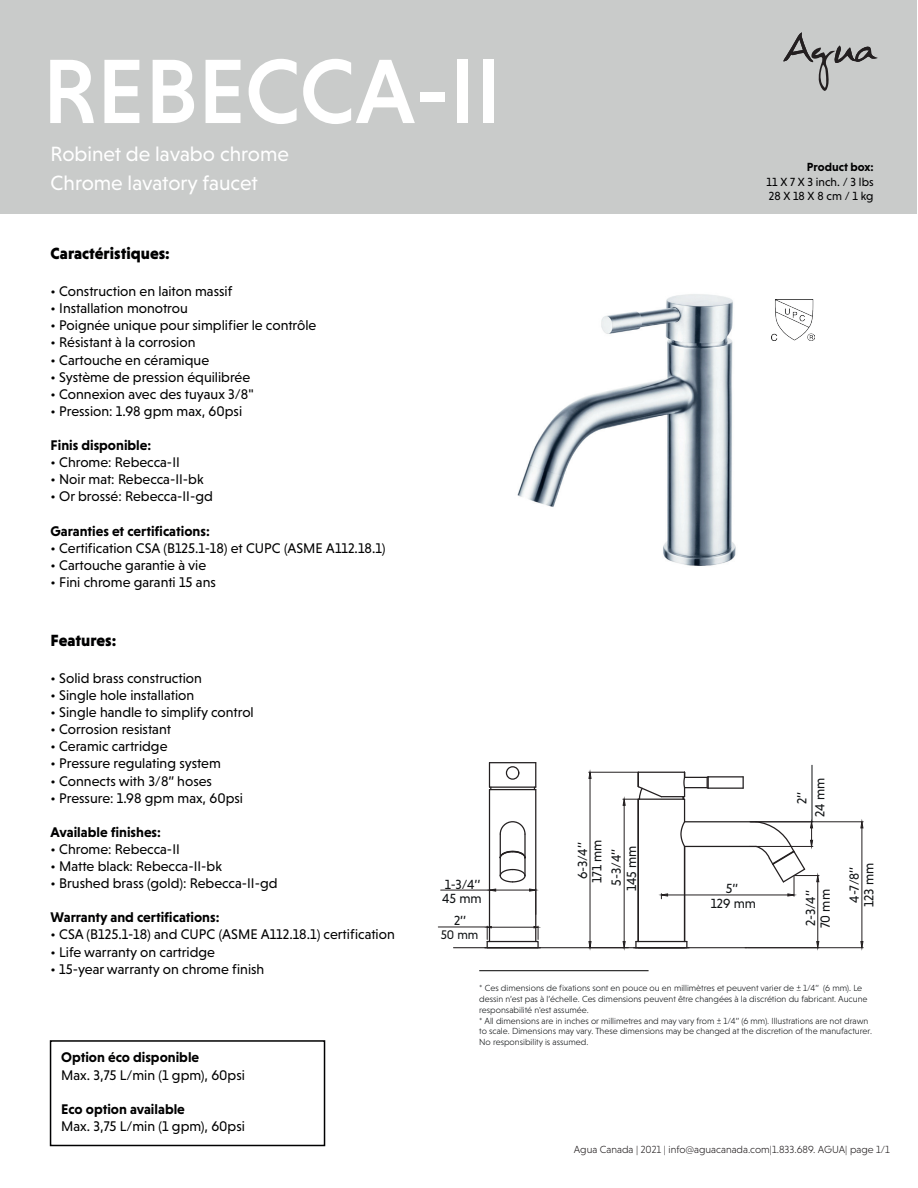
<style>
.page{position:relative;width:918px;height:1188px;background:#fff}
.page>*{position:absolute;margin:0;border:0;box-sizing:border-box;transform-origin:0 0}
.t1{font:500 93px "Niveau Grotesk";color:#fff}
.t2{font:21px/29.4px "Niveau Grotesk";color:#fff}
.t3{font:900 16.5px "Niveau Grotesk";color:#000001}
.t4{font:14.25px "Niveau Grotesk";color:#000001}
.t5{font:700 14.25px "Niveau Grotesk";color:#000001}
.t6{font:13.5px/14.5px "Niveau Grotesk";color:#111416;text-align:center}
.t7{font:12.75px "Niveau Grotesk";color:#111416}
.t8{font:12px/14.4px "Niveau Grotesk";color:#000001}
.t9{font:700 12px "Niveau Grotesk";color:#000001}
.t10{font:300 10.5px "Niveau Grotesk";color:#231f20}
.t11{font:300 9px/10.8px "Niveau Grotesk";color:#111416}
</style>
<div class="page">
<div style="left:0;top:0;width:916px;height:213px;background:#c9cbca"></div>
<svg style="left:783px;top:32px;width:95px;height:59px"></svg>
<hr style="left:479px;top:970px;width:170px;height:1px;background:#000001">
<img style="left:771px;top:299px;width:43px;height:41px">
<hr style="left:685px;top:846px;width:71px;height:1px;background:#231f20">
<hr style="left:685px;top:821px;width:71px;height:1px;background:#231f20">
<hr style="left:500px;top:834px;width:1px;height:42px;background:#231f20">
<hr style="left:524px;top:834px;width:2px;height:42px;background:#231f20">
<svg style="left:499px;top:821px;width:27px;height:14px"></svg>
<svg style="left:499px;top:850px;width:27px;height:9px"></svg>
<hr style="left:454px;top:947px;width:293px;height:1px;background:#231f20">
<hr style="left:636px;top:941px;width:51px;height:1px;background:#231f20">
<hr style="left:535px;top:790px;width:1px;height:152px;background:#231f20">
<svg style="left:534px;top:763px;width:2px;height:26px"></svg>
<hr style="left:489px;top:790px;width:1px;height:152px;background:#231f20">
<svg style="left:489px;top:763px;width:2px;height:27px"></svg>
<hr style="left:490px;top:789px;width:46px;height:1px;background:#231f20">
<hr style="left:490px;top:787px;width:46px;height:1px;background:#231f20">
<hr style="left:490px;top:762px;width:46px;height:1px;background:#231f20">
<hr style="left:684px;top:846px;width:1px;height:96px;background:#231f20">
<hr style="left:708px;top:788px;width:35px;height:1px;background:#231f20">
<hr style="left:638px;top:799px;width:1px;height:143px;background:#231f20">
<hr style="left:708px;top:776px;width:35px;height:2px;background:#231f20">
<div style="left:506px;top:766px;width:13px;height:14px;border:1px solid #231f20;border-radius:50%"></div>
<hr style="left:441px;top:890px;width:49px;height:1px;background:#231f20">
<svg style="left:490px;top:868px;width:47px;height:46px"></svg>
<hr style="left:589px;top:772px;width:49px;height:1px;background:#231f20">
<hr style="left:590px;top:778px;width:1px;height:164px;background:#231f20">
<svg style="left:588px;top:771px;width:4px;height:8px"></svg>
<svg style="left:588px;top:941px;width:4px;height:7px"></svg>
<hr style="left:624px;top:805px;width:1px;height:137px;background:#231f20">
<svg style="left:622px;top:772px;width:88px;height:76px"></svg>
<svg style="left:622px;top:941px;width:4px;height:6px"></svg>
<hr style="left:750px;top:822px;width:63px;height:1px;background:#231f20">
<hr style="left:751px;top:822px;width:112px;height:1px;background:#231f20">
<hr style="left:747px;top:947px;width:116px;height:1px;background:#231f20">
<hr style="left:862px;top:828px;width:1px;height:114px;background:#231f20">
<svg style="left:860px;top:821px;width:4px;height:8px"></svg>
<svg style="left:860px;top:941px;width:4px;height:7px"></svg>
<hr style="left:818px;top:882px;width:1px;height:60px;background:#231f20">
<svg style="left:816px;top:941px;width:4px;height:7px"></svg>
<hr style="left:668px;top:895px;width:120px;height:1px;background:#231f20">
<svg style="left:754px;top:820px;width:66px;height:77px"></svg>
<svg style="left:661px;top:893px;width:7px;height:6px"></svg>
<svg style="left:486px;top:926px;width:53px;height:23px"></svg>
<hr style="left:438px;top:927px;width:49px;height:1px;background:#231f20">
<img style="left:517px;top:294px;width:219px;height:272px">
<div style="left:50px;top:1040px;width:275px;height:106px;border:2px solid #000001"></div>
<h1 class="t1" style="left:43px;top:38px;width:460px">REBECCA-II</h1>
<h2 class="t2" style="left:51px;top:139px;width:240px">Robinet de lavabo chrome<br>Chrome lavatory faucet</h2>
<p class="t3" style="left:51px;top:244px;width:121px">Caractéristiques:</p>
<p class="t4" style="left:51px;top:283px;width:183px">• Construction en laiton massif</p>
<p class="t4" style="left:51px;top:300px;width:139px">• Installation monotrou</p>
<p class="t4" style="left:51px;top:317px;width:267px">• Poignée unique pour simplifier le contrôle</p>
<p class="t4" style="left:51px;top:335px;width:146px">• Résistant à la corrosion</p>
<p class="t4" style="left:51px;top:352px;width:160px">• Cartouche en céramique</p>
<p class="t4" style="left:51px;top:369px;width:201px">• Système de pression équilibrée</p>
<p class="t4" style="left:51px;top:386px;width:205px">• Connexion avec des tuyaux 3/8"</p>
<p class="t4" style="left:51px;top:403px;width:193px">• Pression: 1.98 gpm max, 60psi</p>
<p class="t5" style="left:51px;top:437px;width:102px">Finis disponible:</p>
<p class="t4" style="left:51px;top:454px;width:131px">• Chrome: Rebecca-II</p>
<p class="t4" style="left:51px;top:471px;width:155px">• Noir mat: Rebecca-II-bk</p>
<p class="t4" style="left:51px;top:488px;width:164px">• Or brossé: Rebecca-II-gd</p>
<p class="t5" style="left:51px;top:522px;width:161px">Garanties et certifications:</p>
<p class="t4" style="left:51px;top:540px;width:336px">• Certification CSA (B125.1-18) et CUPC (ASME A112.18.1)</p>
<p class="t4" style="left:51px;top:557px;width:157px">• Cartouche garantie à vie</p>
<p class="t4" style="left:51px;top:574px;width:167px">• Fini chrome garanti 15 ans</p>
<p class="t3" style="left:51px;top:631px;width:67px">Features:</p>
<p class="t4" style="left:51px;top:670px;width:153px">• Solid brass construction</p>
<p class="t4" style="left:51px;top:687px;width:145px">• Single hole installation</p>
<p class="t4" style="left:51px;top:704px;width:205px">• Single handle to simplify control</p>
<p class="t4" style="left:51px;top:721px;width:122px">• Corrosion resistant</p>
<p class="t4" style="left:51px;top:738px;width:118px">• Ceramic cartridge</p>
<p class="t4" style="left:51px;top:756px;width:172px">• Pressure regulating system</p>
<p class="t4" style="left:51px;top:773px;width:163px">• Connects with 3/8” hoses</p>
<p class="t4" style="left:51px;top:790px;width:194px">• Pressure: 1.98 gpm max, 60psi</p>
<p class="t5" style="left:51px;top:824px;width:112px">Available finishes:</p>
<p class="t4" style="left:51px;top:841px;width:131px">• Chrome: Rebecca-II</p>
<p class="t4" style="left:51px;top:858px;width:173px">• Matte black: Rebecca-II-bk</p>
<p class="t4" style="left:51px;top:875px;width:228px">• Brushed brass (gold): Rebecca-II-gd</p>
<p class="t5" style="left:51px;top:909px;width:170px">Warranty and certifications:</p>
<p class="t4" style="left:51px;top:927px;width:346px">• CSA (B125.1-18) and CUPC (ASME A112.18.1) certification</p>
<p class="t4" style="left:51px;top:944px;width:166px">• Life warranty on cartridge</p>
<p class="t4" style="left:51px;top:961px;width:215px">• 15-year warranty on chrome finish</p>
<p class="t6" style="left:442px;top:877px;width:41px;text-align:left">1-3/4’’<br>45 mm</p>
<p class="t6" style="left:454px;top:914px;width:14px">2’’</p>
<p class="t7" style="left:441px;top:928px;width:39px">50 mm</p>
<p class="t9" style="left:807px;top:160px;width:68px">Product box:</p>
<p class="t8" style="left:767px;top:174px;width:108px">11 X 7 X 3 inch. / 3 lbs<br>28 X 18 X 8 cm / 1 kg</p>
<p class="t6" style="left:575px;top:883px;width:45px;text-align:left;rotate:-90deg">6-3/4’’<br>171 mm</p>
<p class="t6" style="left:608px;top:891px;width:47px;line-height:15.5px;rotate:-90deg">5-3/4’’<br>145 mm</p>
<p class="t6" style="left:711px;top:881px;width:47px;line-height:15.3px">5’’<br>129 mm</p>
<p class="t6" style="left:793px;top:817px;width:40px;line-height:18.1px;rotate:-90deg">2’’<br>24 mm</p>
<p class="t6" style="left:803px;top:928px;width:40px;text-align:left;rotate:-90deg">2-3/4’’<br>70 mm</p>
<p class="t6" style="left:847px;top:907px;width:46px;rotate:-90deg">4-7/8’’<br>123 mm</p>
<p class="t5" style="left:61px;top:1049px;width:139px">Option éco disponible</p>
<p class="t4" style="left:61px;top:1067px;width:185px">Max. 3,75 L/min (1 gpm), 60psi</p>
<p class="t5" style="left:61px;top:1101px;width:125px">Eco option available</p>
<p class="t4" style="left:61px;top:1118px;width:185px">Max. 3,75 L/min (1 gpm), 60psi</p>
<p class="t11" style="left:479px;top:983px;width:394px">* Ces dimensions de fixations sont en pouce ou en millimètres et peuvent varier de ± 1/4’’ (6 mm). Le dessin n’est pas à l’échelle. Ces dimensions peuvent être changées à la discrétion du fabricant. Aucune responsabilité n'est assumée.<br>* All dimensions are in inches or millimetres and may vary from ± 1/4’’ (6 mm). Illustrations are not drawn to scale. Dimensions may vary. These dimensions may be changed at the discretion of the manufacturer.<br>No responsibility is assumed.</p>
<p class="t10" style="left:574px;top:1144px;width:317px">Agua Canada | 2021 | info@aguacanada.com|1.833.689. AGUA| page 1/1</p>
</div>
